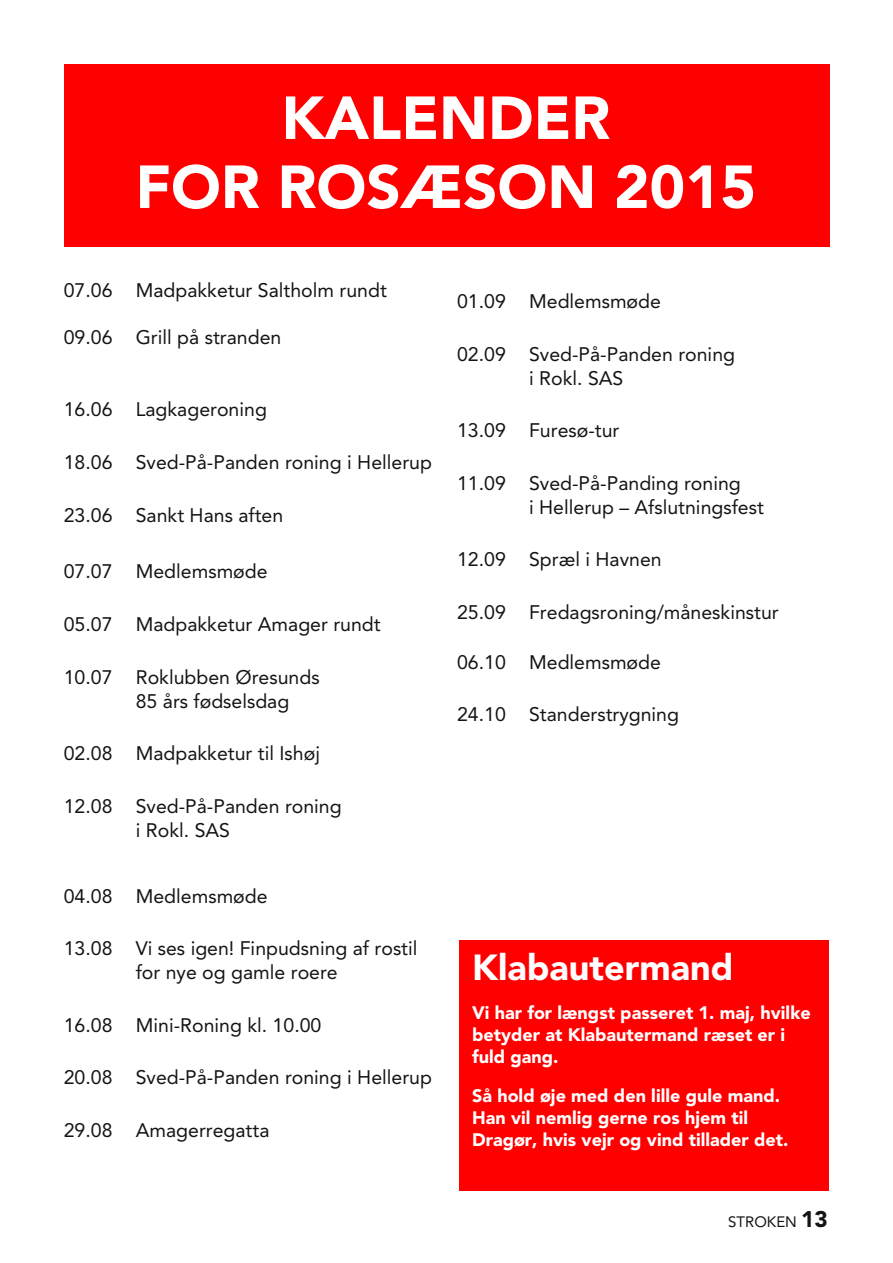
<style>
.page{position:relative;width:893px;height:1263px;background:#fff}
.page>*{position:absolute;margin:0;border:0;box-sizing:border-box;transform-origin:0 0}
.t1{font:900 60px/69px "Avenir";color:#fff;text-align:center}
.t2{font:900 36px "Avenir";color:#fff}
.t3{font:19.5px/23.4px "Avenir";color:#161413}
.t4{font:900 18px/21.6px "Avenir";color:#fff}
.t5{font:15px "Avenir";color:#161413}
.s1{font-weight:900;font-size:22.5px}
</style>
<div class="page">
<div style="left:64px;top:64px;width:765px;height:183px;background:#f00"></div>
<div style="left:459px;top:940px;width:370px;height:251px;background:#f00"></div>
<h1 class="t1" style="left:135px;top:83px;width:622px">KALENDER<br>FOR ROSÆSON 2015</h1>
<p class="t3" style="left:64px;top:279px;width:325px">07.06 Madpakketur Saltholm rundt</p>
<p class="t3" style="left:64px;top:326px;width:219px">09.06 Grill på stranden</p>
<p class="t3" style="left:64px;top:398px;width:205px">16.06 Lagkageroning</p>
<p class="t3" style="left:64px;top:451px;width:370px">18.06 Sved-På-Panden roning i Hellerup</p>
<p class="t3" style="left:64px;top:504px;width:221px">23.06 Sankt Hans aften</p>
<p class="t3" style="left:64px;top:560px;width:205px">07.07 Medlemsmøde</p>
<p class="t3" style="left:64px;top:613px;width:318px">05.07 Madpakketur Amager rundt</p>
<p class="t3" style="left:136px;top:666px;width:185px;text-indent:-72px">10.07 Roklubben Øresunds<br>85 års fødselsdag</p>
<p class="t3" style="left:64px;top:742px;width:258px">02.08 Madpakketur til Ishøj</p>
<p class="t3" style="left:136px;top:795px;width:207px;text-indent:-72px">12.08 Sved-På-Panden roning i Rokl. SAS</p>
<p class="t3" style="left:64px;top:884px;width:205px">04.08 Medlemsmøde</p>
<p class="t3" style="left:64px;top:937px;width:355px;text-align:center">13.08 Vi ses igen! Finpudsning af rostil for nye og gamle roere</p>
<p class="t3" style="left:64px;top:1013px;width:259px">16.08 Mini-Roning kl. 10.00</p>
<p class="t3" style="left:64px;top:1066px;width:370px">20.08 Sved-På-Panden roning i Hellerup</p>
<p class="t3" style="left:64px;top:1119px;width:207px">29.08 Amagerregatta</p>
<p class="t3" style="left:457px;top:290px;width:205px">01.09 Medlemsmøde</p>
<p class="t3" style="left:529px;top:343px;width:207px;text-indent:-72px">02.09 Sved-På-Panden roning i Rokl. SAS</p>
<p class="t3" style="left:457px;top:419px;width:164px">13.09 Furesø-tur</p>
<p class="t3" style="left:529px;top:472px;width:236px;text-indent:-72px">11.09 Sved-På-Panding roning<br>i Hellerup – Afslutningsfest</p>
<p class="t3" style="left:457px;top:548px;width:206px">12.09 Spræl i Havnen</p>
<p class="t3" style="left:457px;top:601px;width:323px">25.09 Fredagsroning/måneskinstur</p>
<p class="t3" style="left:457px;top:650px;width:205px">06.10 Medlemsmøde</p>
<p class="t3" style="left:457px;top:703px;width:223px">24.10 Standerstrygning</p>
<h2 class="t2" style="left:472px;top:945px;width:263px">Klabautermand</h2>
<p class="t4" style="left:472px;top:1002px;width:340px">Vi har for længst passeret 1. maj, hvilke betyder at Klabautermand ræset er i fuld gang.</p>
<p class="t4" style="left:472px;top:1085px;width:318px">Så hold øje med den lille gule mand.<br>Han vil nemlig gerne ros hjem til<br>Dragør, hvis vejr og vind tillader det.</p>
<p class="t5" style="left:728px;top:1212px;width:101px">STROKEN <span class="s1">13</span></p>
</div>
